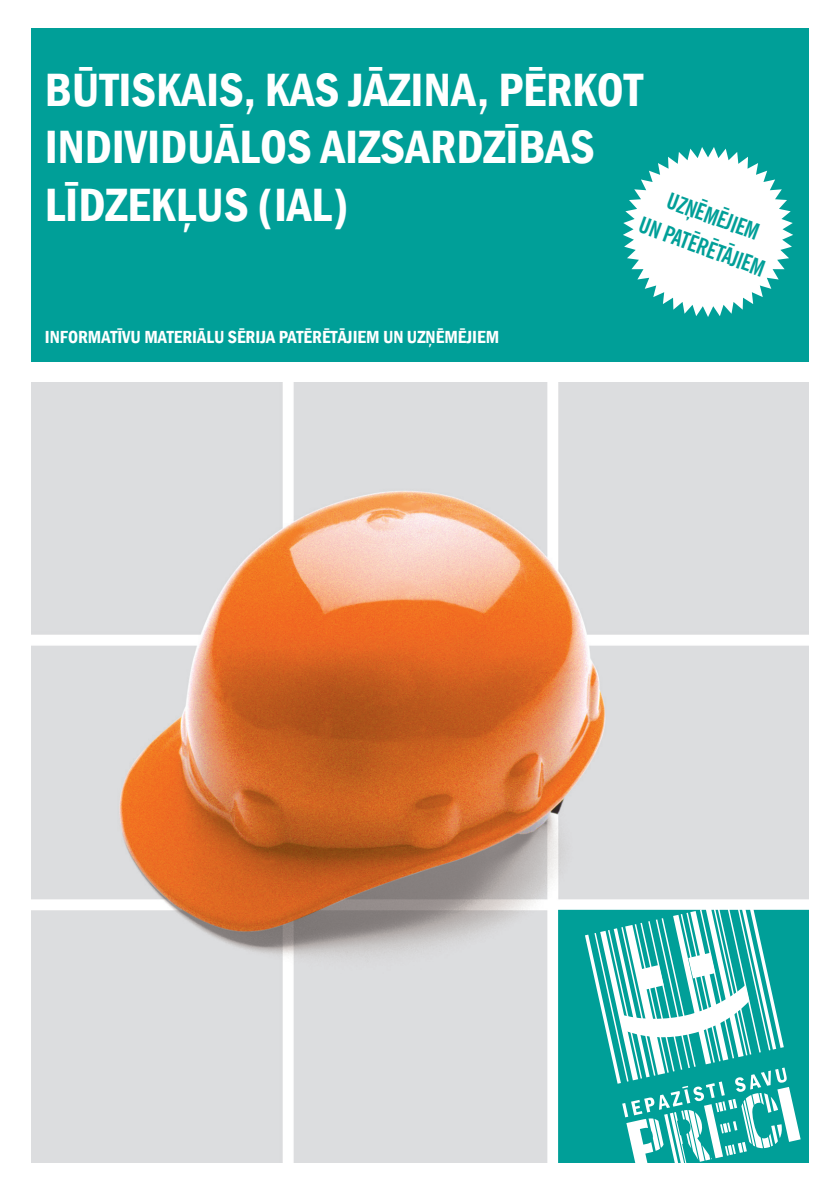
<style>
.page{position:relative;width:840px;height:1191px;background:#fff}
.page>*{position:absolute;margin:0;border:0;box-sizing:border-box;transform-origin:0 0}
.t1{font:600 condensed 48px/57.6px "Franklin Gothic";color:#fff}
.t2{font:700 condensed 22px/32px "News Gothic TL";color:#009f98;text-align:center}
.t3{font:600 condensed 18px "Franklin Gothic";color:#fff}
</style>
<div class="page">
<div style="left:31px;top:28px;width:777px;height:333px;background:#009f98"></div>
<svg style="left:623px;top:147px;width:169px;height:170px"></svg>
<img style="left:31px;top:382px;width:777px;height:780px">
<svg style="left:557px;top:909px;width:251px;height:253px;background:#35b2ad"></svg>
<svg style="left:620px;top:952px;width:128px;height:87px"></svg>
<p class="t1" style="left:45px;top:60px;width:599px">BŪTISKAIS, KAS JĀZINA, PĒRKOT<br>INDIVIDUĀLOS AIZSARDZĪBAS<br>LĪDZEKĻUS (IAL)</p>
<p class="t2" style="left:656px;top:178px;width:134px;rotate:20deg">UZŅĒMĒJIEM<br>UN PATĒRĒTĀJIEM</p>
<p class="t3" style="left:45px;top:325px;width:455px">INFORMATĪVU MATERIĀLU SĒRIJA PATĒRĒTĀJIEM UN UZŅĒMĒJIEM</p>
</div>
